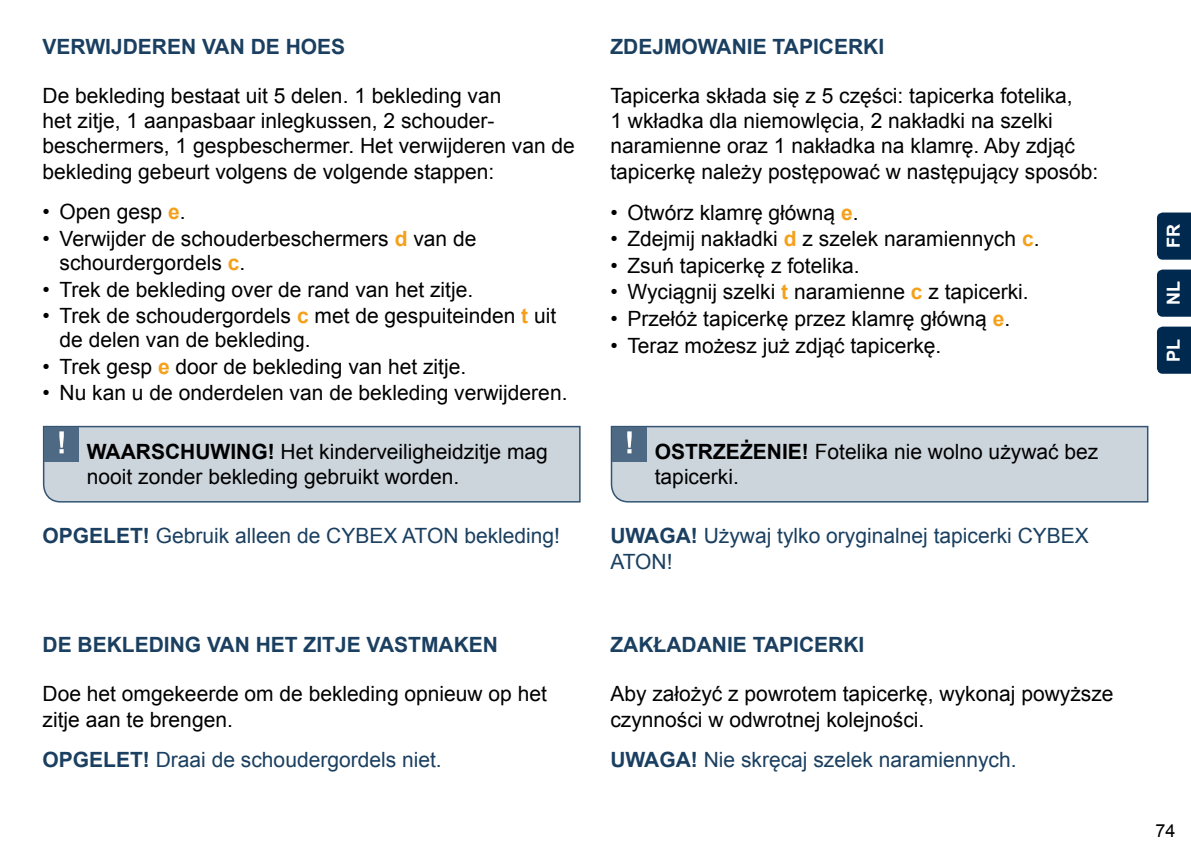
<style>
.page{position:relative;width:1191px;height:851px;background:#fff}
.page>*{position:absolute;margin:0;border:0;box-sizing:border-box;transform-origin:0 0}
.t1{font:21px/25.2px "Arial";color:#000}
.t2{font:21px "Arial";color:#1a3f60}
.t3{font:700 21px "Arial";color:#1a3f60}
.t4{font:700 18px "Arial";color:#fff}
.t5{font:18px "Arial";color:#000}
.s1{font-weight:700;color:#f5a01a}
.s2{font-weight:700}
</style>
<div class="page">
<div style="left:1157px;top:212px;width:34px;height:48px;background:#00294f"></div>
<div style="left:1157px;top:269px;width:34px;height:48px;background:#00294f"></div>
<div style="left:1157px;top:326px;width:34px;height:48px;background:#00294f"></div>
<svg style="left:42px;top:425px;width:539px;height:78px;background:#90a2b2"></svg>
<div style="left:44px;top:426px;width:536px;height:75px;background:#ccd4dc"></div>
<svg style="left:610px;top:425px;width:539px;height:78px;background:#8fa1b1"></svg>
<div style="left:611px;top:426px;width:536px;height:75px;background:#ccd4dc"></div>
<p class="t3" style="left:43px;top:32px;width:28px">VERWI</p>
<p class="t3" style="left:111px;top:32px;width:27px">JDEREN</p>
<p class="t3" style="left:202px;top:32px;width:15px">VAN</p>
<p class="t3" style="left:251px;top:32px;width:81px">DE HOES</p>
<p class="t3" style="left:610px;top:32px;width:103px">ZDEJMOWANIE</p>
<p class="t3" style="left:772px;top:32px;width:14px">TAPICERKI</p>
<p class="t1" style="left:43px;top:83px;width:534px">De bekleding bestaat uit 5 delen. 1 bekleding van<br>het zitje, 1 aanpasbaar inlegkussen, 2 schouder&shy;beschermers, 1 gespbeschermer. Het verwijderen van de bekleding gebeurt volgens de volgende stappen:</p>
<p class="t1" style="left:43px;top:199px;width:145px">• Open gesp <span class="s1">E</span>.</p>
<p class="t1" style="left:60px;top:227px;width:418px;line-height:24px;text-indent:-17px">• Verwijder de schouderbeschermers <span class="s1">D</span> van de schourdergordels <span class="s1">C</span>.</p>
<p class="t1" style="left:43px;top:277px;width:432px">• Trek de bekleding over de rand van het zitje.</p>
<p class="t1" style="left:60px;top:304px;width:498px;line-height:24px;text-indent:-17px">• Trek de schoudergordels <span class="s1">C</span> met de gespuiteinden <span class="s1">T</span> uit de delen van de bekleding.</p>
<p class="t1" style="left:43px;top:354px;width:425px">• Trek gesp <span class="s1">E</span> door de bekleding van het zitje.</p>
<p class="t1" style="left:43px;top:380px;width:526px">• N u kan u de onderdelen van de bekleding verwijderen.</p>
<p class="t1" style="left:610px;top:83px;width:489px">Tapicerka składa się z 5 części: tapicerka fotelika,<br>1 wkładka dla niemowlęcia, 2 nakładki na szelki naramienne oraz 1 nakładka na klamrę. Aby zdjąć tapicerkę należy postępować w następujący sposób:</p>
<p class="t1" style="left:610px;top:200px;width:250px">• Otwórz klamrę główną <span class="s1">E</span>.</p>
<p class="t1" style="left:610px;top:226px;width:431px">• Zdejmij nakładki <span class="s1">D</span> z szelek naramiennych <span class="s1">C</span>.</p>
<p class="t1" style="left:610px;top:253px;width:251px">• Zsuń tapicerkę z fotelika.</p>
<p class="t1" style="left:610px;top:280px;width:420px">• Wyciągnij szelki <span class="s1">T</span> naramienne <span class="s1">C</span> z tapicerki.</p>
<p class="t1" style="left:610px;top:306px;width:401px">• Przełóż tapicerkę przez klamrę główną <span class="s1">E</span>.</p>
<p class="t1" style="left:610px;top:333px;width:332px">• Teraz możesz już zdjąć tapicerkę.</p>
<p class="t1" style="left:87px;top:439px;width:462px"><span class="s2">WAARSCHUWING!</span> Het kinderveiligheidzitje mag nooit zonder bekleding gebruikt worden.</p>
<p class="t1" style="left:655px;top:439px;width:445px"><span class="s2">OSTRZEŻENIE!</span> Fotelika nie wolno używać bez tapicerki.</p>
<p class="t2" style="left:43px;top:522px;width:375px"><span class="s2">OPGELET!</span> Gebruik alleen de CYBEX ATON</p>
<p class="t2" style="left:464px;top:522px;width:97px">bekleding!</p>
<p class="t3" style="left:610px;top:522px;width:17px">UWAGA</p>
<p class="t2" style="left:691px;top:522px;width:399px"><span class="s2">!</span> Używaj tylko oryginalnej tapicerki CYBEX</p>
<p class="t2" style="left:610px;top:547px;width:15px">ATON</p>
<p class="t2" style="left:667px;top:547px;width:7px">!</p>
<p class="t3" style="left:43px;top:630px;width:50px">DE BEKLEDING</p>
<p class="t3" style="left:207px;top:630px;width:15px">VAN</p>
<p class="t3" style="left:256px;top:630px;width:15px">HET</p>
<p class="t3" style="left:303px;top:630px;width:79px">ZITJEVASTMAKEN</p>
<p class="t1" style="left:43px;top:681px;width:506px">Doe het omgekeerde om de bekleding opnieuw op het zitje aan te brengen.</p>
<p class="t2" style="left:43px;top:746px;width:401px"><span class="s2">OPGELET!</span> Draai de schoudergordels niet.</p>
<p class="t3" style="left:610px;top:630px;width:255px">ZAKŁADANIE TAPICERKI</p>
<p class="t1" style="left:610px;top:681px;width:504px">Aby założyć z powrotem tapicerkę, wykonaj powyższe czynności w odwrotnej kolejności.</p>
<p class="t3" style="left:610px;top:745px;width:17px">UWAGA</p>
<p class="t2" style="left:691px;top:746px;width:327px"><span class="s2">!</span> Nie skręcaj szelek naramiennych.</p>
<p class="t4" style="left:1161px;top:248px;width:26px;rotate:-90deg">FR</p>
<p class="t4" style="left:1161px;top:305px;width:26px;rotate:-90deg">NL</p>
<p class="t4" style="left:1161px;top:362px;width:25px;rotate:-90deg">PL</p>
<p class="t5" style="left:1155px;top:818px;width:22px">74</p>
</div>
